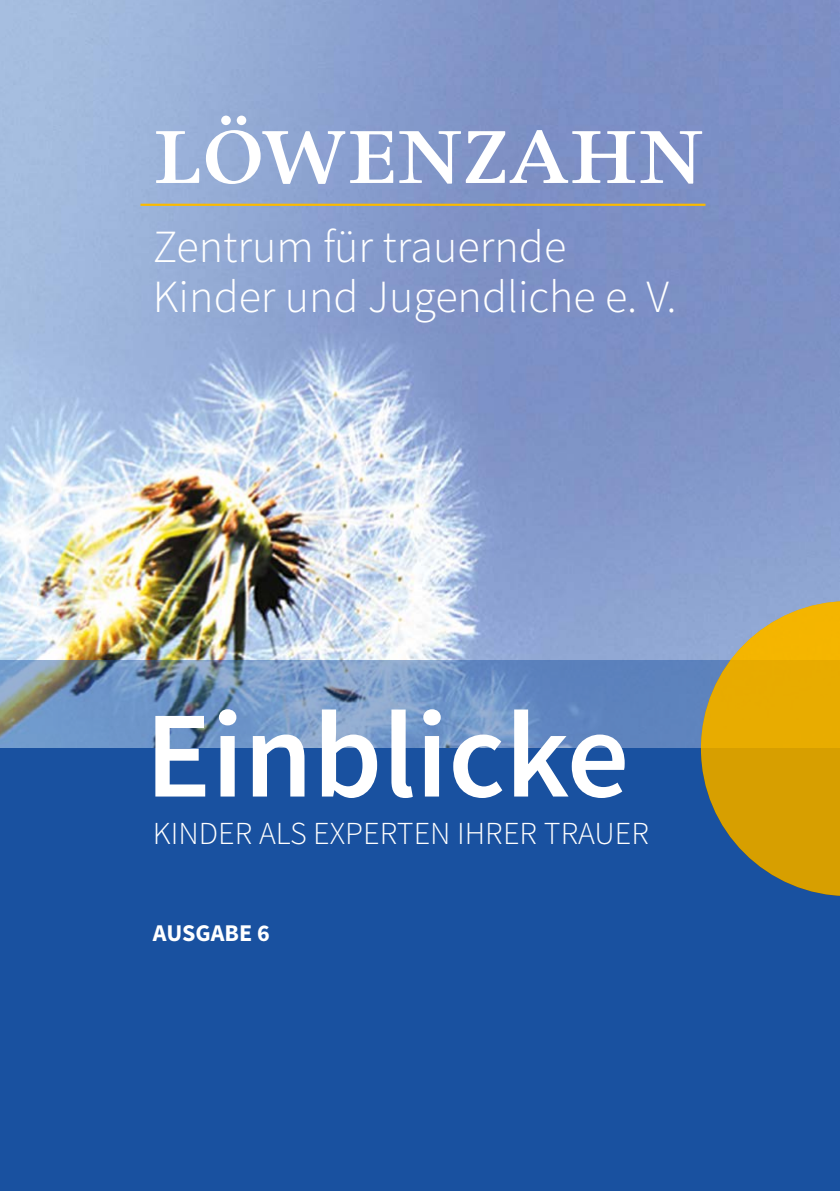
<style>
.page{position:relative;width:840px;height:1191px;background:#fff}
.page>*{position:absolute;margin:0;border:0;box-sizing:border-box;transform-origin:0 0}
.t1{font:600 123.2px "Source Sans Pro";color:#fff}
.t2{font:600 90px "Apollo MT Std";color:#fff}
.t3{font:300 46px/50px "Source Sans Pro";color:#fff}
.t4{font:300 32px "Source Sans Pro";color:#fff}
.t5{font:700 24px "Source Sans Pro";letter-spacing:-.005em;color:#fff}
</style>
<div class="page">
<img style="left:0;top:0;width:839px;height:660px">
<div style="left:0;top:748px;width:839px;height:443px;background:#1951a0"></div>
<svg style="left:0;top:660px;width:700px;height:88px;background:#6e90bd"></svg>
<svg style="left:700px;top:601px;width:139px;height:295px;background:#be9b2b"></svg>
<hr style="left:140px;top:204px;width:565px;height:2px;background:#fbba00">
<h2 class="t2" style="left:153px;top:109px;width:553px">LÖWENZAHN</h2>
<p class="t3" style="left:153px;top:222px;width:525px">Zentrum für trauernde<br>Kinder und Jugendliche e. V.</p>
<h1 class="t1" style="left:145px;top:678px;width:485px">Einblicke</h1>
<p class="t4" style="left:153px;top:814px;width:497px">KINDER ALS EXPERTEN IHRER TRAUER</p>
<p class="t5" style="left:153px;top:918px;width:118px">AUSGABE 6</p>
</div>
